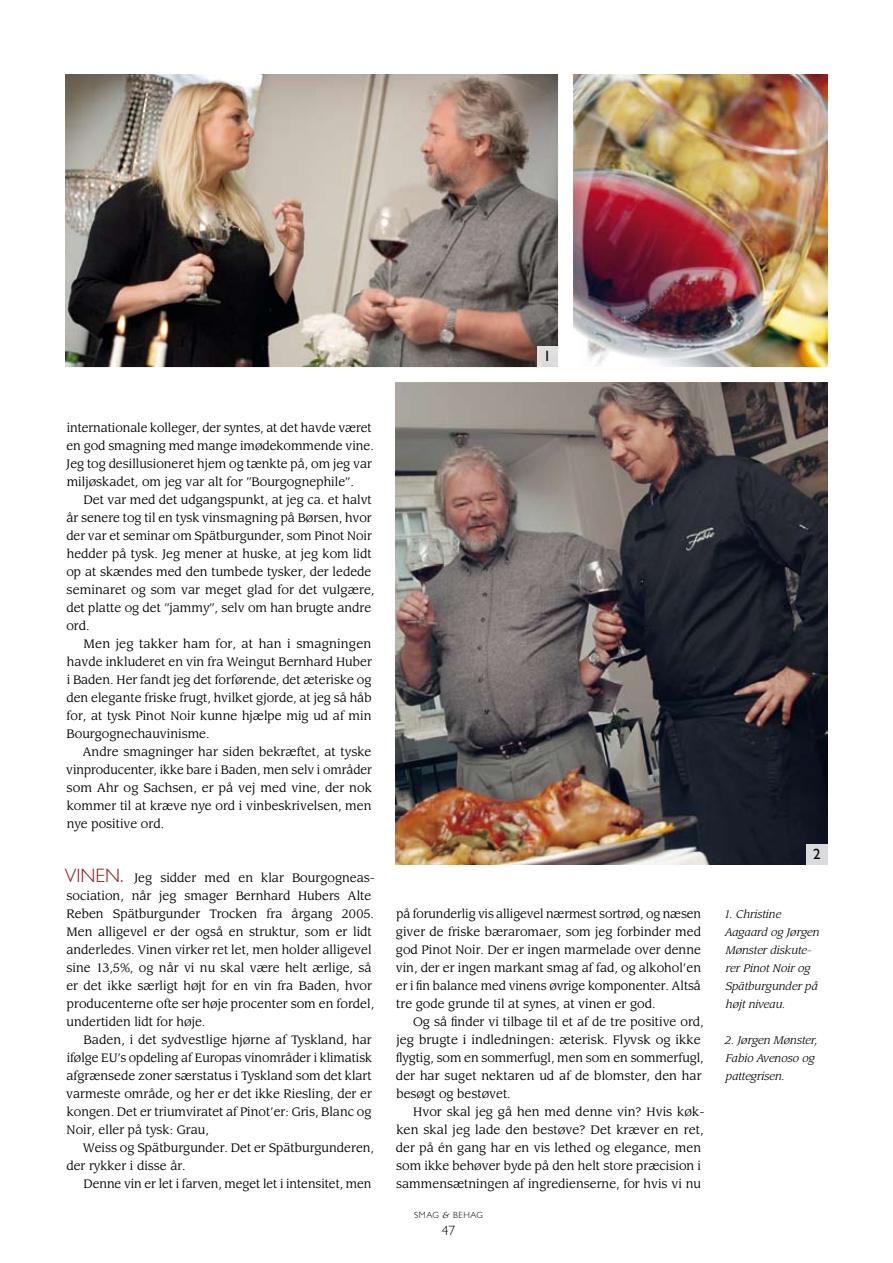
<style>
.page{position:relative;width:893px;height:1263px;background:#fff}
.page>*{position:absolute;margin:0;border:0;box-sizing:border-box;transform-origin:0 0}
.t1{font:15px "Gill Sans";color:#000}
.t2{font:300 13.5px "Gill Sans";color:#000}
.t3{font:12px/18px "Leawood";color:#000}
.t4{font:italic 10.8px/18px "Leawood";color:#000}
.t5{font:300 9px "Gill Sans";letter-spacing:.06em;color:#000}
.s1{font-family:"Gill Sans";font-weight:300;font-size:19.5px;color:#8a1a1e}
.s2{font-family:"Palatino Italic Os F";font-weight:400}
</style>
<div class="page">
<img style="left:395px;top:382px;width:432px;height:482px">
<img style="left:66px;top:74px;width:492px;height:293px">
<img style="left:573px;top:74px;width:254px;height:293px">
<div style="left:807px;top:844px;width:21px;height:21px;background:#dadbdc"></div>
<div style="left:537px;top:346px;width:21px;height:21px;background:#e0dfde"></div>
<p class="t1" style="left:544px;top:347px;width:9px">1</p>
<p class="t3" style="left:66px;top:419px;width:309px">internationale kolleger, der syntes, at det havde været en god smagning med mange imødekommende vine.<br>Jeg tog desillusioneret hjem og tænkte på, om jeg var miljøskadet, om jeg var alt for ”Bourgognephile”.</p>
<p class="t3" style="left:66px;top:491px;width:309px;text-indent:17px">Det var med det udgangspunkt, at jeg ca. et halvt år senere tog til en tysk vinsmagning på Børsen, hvor der var et seminar om Spätburgunder, som Pinot Noir hedder på tysk. Jeg mener at huske, at jeg kom lidt op at skændes med den tumbede tysker, der ledede seminaret og som var meget glad for det vulgære, det platte og det ”jammy”, selv om han brugte andre ord.</p>
<p class="t3" style="left:66px;top:635px;width:307px;text-align:justify;text-indent:17px">Men jeg takker ham for, at han i smagningen havde inkluderet en vin fra Weingut Bernhard Huber i Baden. Her fandt jeg det forførende, det æteriske og den elegante friske frugt, hvilket gjorde, at jeg så håb for, at tysk Pinot Noir kunne hjælpe mig ud af min Bourgognechauvinisme.</p>
<p class="t3" style="left:66px;top:743px;width:307px;text-align:justify;text-indent:16px">Andre smagninger har siden bekræftet, at tyske vinproducenter, ikke bare i Baden, men selv i områder som Ahr og Sachsen, er på vej med vine, der nok kommer til at kræve nye ord i vinbeskrivelsen, men nye positive ord.</p>
<p class="t3" style="left:65px;top:869px;width:312px"><span class="s1">VINEN.</span> Jeg sidder med en klar Bourgogneas&shy;sociation, når jeg smager Bernhard Hubers Alte Reben Spätburgunder Trocken fra årgang 2005.<br>Men alligevel er der også en struktur, som er lidt anderledes. Vinen virker ret let, men holder alligevel sine 13,5%, og når vi nu skal være helt ærlige, så er det ikke særligt højt for en vin fra Baden, hvor producenterne ofte ser høje procenter som en fordel, undertiden lidt for høje.</p>
<p class="t3" style="left:66px;top:1031px;width:307px;text-align:justify;text-indent:17px">Baden, i det sydvestlige hjørne af Tyskland, har ifølge EU’s opdeling af Europas vinområder i klimatisk afgrænsede zoner særstatus i Tyskland som det klart varmeste område, og her er det ikke Riesling, der er kongen. Det er triumviratet af Pinot’er: Gris, Blanc og Noir, eller på tysk: Grau,</p>
<p class="t3" style="left:66px;top:1139px;width:309px;text-indent:17px">Weiss og Spätburgunder. Det er Spätburgunderen, der rykker i disse år.</p>
<p class="t3" style="left:84px;top:1175px;width:289px">Denne vin er let i farven, meget let i intensitet, men</p>
<p class="t3" style="left:396px;top:905px;width:307px;text-align:justify">på forunderlig vis alligevel nærmest sortrød, og næsen giver de friske bæraromaer, som jeg forbinder med god Pinot Noir. Der er ingen marmelade over denne vin, der er ingen markant smag af fad, og alkohol’en er i fin balance med vinens øvrige komponenter. Altså tre gode grunde til at synes, at vinen er god.</p>
<p class="t3" style="left:396px;top:1013px;width:309px;text-indent:17px">Og så finder vi tilbage til et af de tre positive ord, jeg brugte i indledningen: æterisk. Flyvsk og ikke flygtig, som en sommerfugl, men som en sommerfugl, der har suget nektaren ud af de blomster, den har besøgt og bestøvet.</p>
<p class="t3" style="left:396px;top:1103px;width:310px;text-indent:17px">Hvor skal jeg gå hen med denne vin? Hvis køk&shy;ken skal jeg lade den bestøve? Det kræver en ret, der på én gang har en vis lethed og elegance, men som ikke behøver byde på den helt store præcision i sammensætningen af ingredienserne, for hvis vi nu</p>
<p class="t5" style="left:414px;top:1210px;width:70px">SMAG <span class="s2">&amp;</span> BEHAG</p>
<p class="t2" style="left:442px;top:1222px;width:15px">47</p>
<p class="t1" style="left:813px;top:845px;width:9px">2</p>
<p class="t4" style="left:724px;top:905px;width:97px">1. Christine<br>Aagaard og Jørgen<br>Mønster diskute&shy;rer Pinot Noir og<br>Spätburgunder på højt niveau.</p>
<p class="t4" style="left:725px;top:1031px;width:95px">2. Jørgen Mønster,<br>Fabio Avenoso og pattegrisen.</p>
</div>
